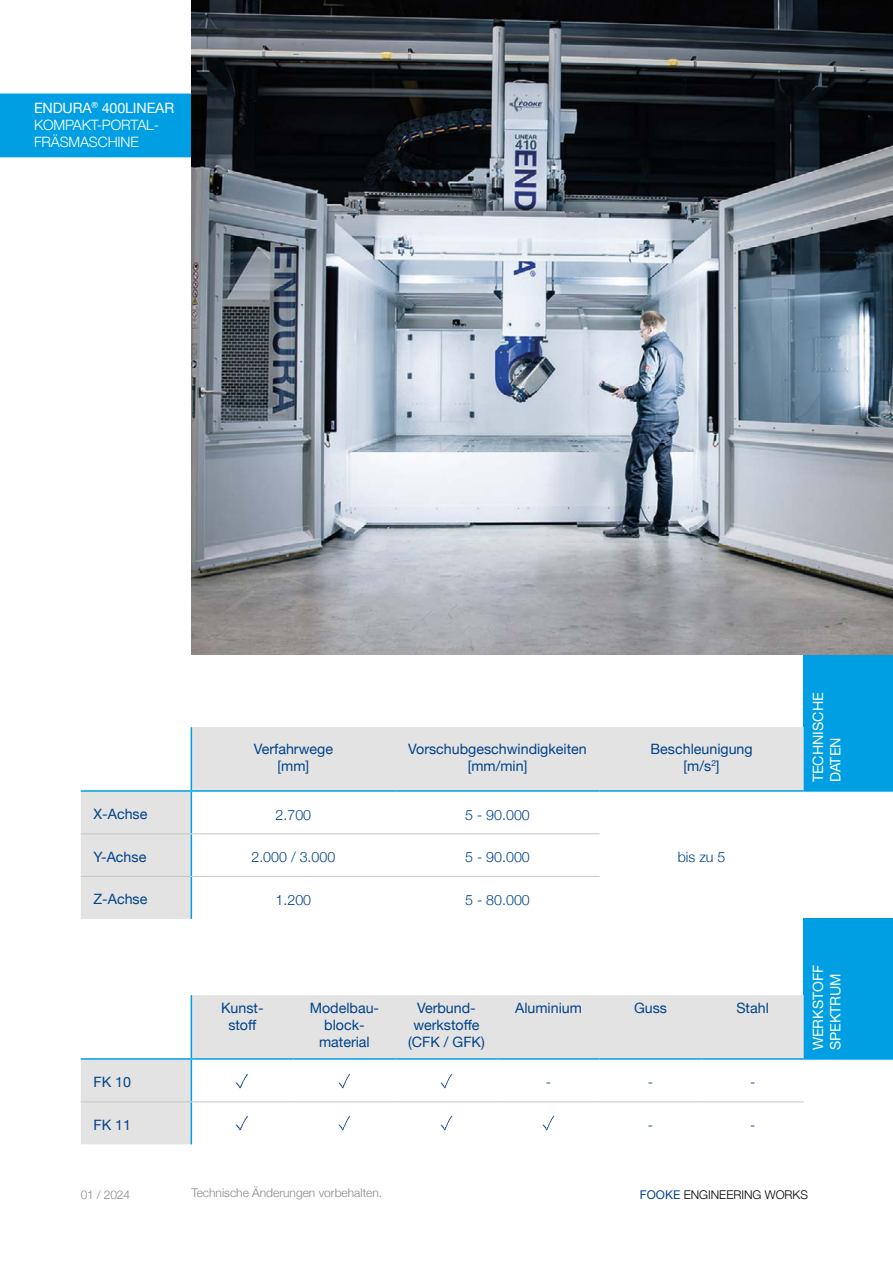
<style>
.page{position:relative;width:893px;height:1263px;background:#fff}
.page>*{position:absolute;margin:0;border:0;box-sizing:border-box;transform-origin:0 0}
.t1{font:14.25px/17.1px "Helvetica Neue";color:#004289;text-align:center}
.t2{font:300 14.25px "Helvetica Neue";color:#004289}
.t3{font:300 14.25px/17.1px "Helvetica Neue";letter-spacing:-.01em;color:#fff}
.t4{font:14.25px/17.1px "Helvetica Neue";color:#fff}
.t5{font:300 12px "Helvetica Neue";color:#878787}
.t6{font:300 12px "Helvetica Neue";color:#000}
.s1{font-weight:400}
.s2{font-weight:400;color:#004289}
</style>
<div class="page">
<div style="left:0;top:94px;width:191px;height:63px;background:#009fe3"></div>
<div style="left:804px;top:918px;width:89px;height:141px;background:#009fe3"></div>
<svg style="left:81px;top:995px;width:723px;height:149px"></svg>
<hr style="left:191px;top:1058px;width:102px;height:2px;background:#009fe3">
<hr style="left:293px;top:1058px;width:102px;height:2px;background:#009fe3">
<hr style="left:395px;top:1058px;width:102px;height:2px;background:#009fe3">
<hr style="left:497px;top:1058px;width:103px;height:2px;background:#009fe3">
<hr style="left:600px;top:1058px;width:102px;height:2px;background:#009fe3">
<hr style="left:702px;top:1058px;width:102px;height:2px;background:#009fe3">
<hr style="left:191px;top:1060px;width:1px;height:41px;background:#009fe3">
<hr style="left:191px;top:1102px;width:1px;height:42px;background:#009fe3">
<hr style="left:81px;top:1101px;width:110px;height:1px;background:#c6c6c6">
<hr style="left:191px;top:1101px;width:102px;height:1px;background:#c6c6c6">
<hr style="left:293px;top:1101px;width:102px;height:1px;background:#c6c6c6">
<hr style="left:395px;top:1101px;width:102px;height:1px;background:#c6c6c6">
<hr style="left:497px;top:1101px;width:103px;height:1px;background:#c6c6c6">
<hr style="left:600px;top:1101px;width:102px;height:1px;background:#c6c6c6">
<hr style="left:702px;top:1101px;width:102px;height:1px;background:#c6c6c6">
<hr style="left:191px;top:995px;width:1px;height:63px;background:#009fe3">
<hr style="left:81px;top:1058px;width:110px;height:2px;background:#009fe3">
<hr style="left:804px;top:1058px;width:89px;height:2px;background:#009fe3">
<img style="left:235px;top:1073px;width:15px;height:15px">
<img style="left:337px;top:1073px;width:15px;height:15px">
<img style="left:439px;top:1073px;width:15px;height:15px">
<img style="left:235px;top:1116px;width:15px;height:15px">
<img style="left:337px;top:1116px;width:15px;height:15px">
<img style="left:439px;top:1116px;width:15px;height:15px">
<img style="left:541px;top:1116px;width:15px;height:15px">
<div style="left:804px;top:655px;width:89px;height:136px;background:#009fe3"></div>
<svg style="left:81px;top:727px;width:723px;height:192px"></svg>
<hr style="left:191px;top:790px;width:204px;height:2px;background:#009fe3">
<hr style="left:395px;top:790px;width:205px;height:2px;background:#009fe3">
<hr style="left:600px;top:790px;width:204px;height:2px;background:#009fe3">
<hr style="left:191px;top:792px;width:1px;height:41px;background:#009fe3">
<hr style="left:191px;top:834px;width:1px;height:42px;background:#009fe3">
<hr style="left:191px;top:877px;width:1px;height:42px;background:#009fe3">
<hr style="left:81px;top:833px;width:110px;height:1px;background:#c6c6c6">
<hr style="left:191px;top:833px;width:204px;height:1px;background:#c6c6c6">
<hr style="left:395px;top:833px;width:205px;height:1px;background:#c6c6c6">
<hr style="left:81px;top:876px;width:110px;height:1px;background:#c6c6c6">
<hr style="left:191px;top:876px;width:204px;height:1px;background:#c6c6c6">
<hr style="left:395px;top:876px;width:205px;height:1px;background:#c6c6c6">
<hr style="left:191px;top:727px;width:1px;height:63px;background:#009fe3">
<hr style="left:81px;top:790px;width:110px;height:2px;background:#009fe3">
<hr style="left:804px;top:790px;width:89px;height:2px;background:#009fe3">
<img style="left:191px;top:0;width:702px;height:655px">
<p class="t3" style="left:34px;top:98px;width:142px"><span class="s1">ENDURA</span><sup>®</sup> <span class="s1">400LINEAR<br></span>KOMPAKT-PORTAL-<br>FRÄSMASCHINE</p>
<p class="t1" style="left:254px;top:741px;width:81px">Verfahrwege [mm]</p>
<p class="t1" style="left:408px;top:741px;width:180px">Vorschubgeschwindigkeiten [mm/min]</p>
<p class="t1" style="left:651px;top:741px;width:104px">Beschleunigung [m/s<sup>2</sup>]</p>
<p class="t1" style="left:94px;top:806px;width:55px">X-Achse</p>
<p class="t2" style="left:276px;top:803px;width:37px">2.700</p>
<p class="t2" style="left:465px;top:803px;width:66px">5 - 90.000</p>
<p class="t1" style="left:94px;top:849px;width:54px">Y-Achse</p>
<p class="t2" style="left:251px;top:845px;width:85px">2.000 / 3.000</p>
<p class="t2" style="left:465px;top:845px;width:66px">5 - 90.000</p>
<p class="t2" style="left:678px;top:845px;width:49px">bis zu 5</p>
<p class="t1" style="left:94px;top:892px;width:55px">Z-Achse</p>
<p class="t2" style="left:276px;top:888px;width:37px">1.200</p>
<p class="t2" style="left:465px;top:888px;width:66px">5 - 80.000</p>
<p class="t1" style="left:221px;top:1000px;width:44px">Kunst&shy;stoff</p>
<p class="t1" style="left:310px;top:1000px;width:71px">Modelbau&shy;block&shy;material</p>
<p class="t1" style="left:408px;top:1000px;width:78px">Verbund&shy;werkstoffe (CFK / GFK)</p>
<p class="t1" style="left:515px;top:1000px;width:68px">Aluminium</p>
<p class="t1" style="left:634px;top:1000px;width:34px">Guss</p>
<p class="t1" style="left:736px;top:1000px;width:34px">Stahl</p>
<p class="t1" style="left:94px;top:1074px;width:39px">FK 10</p>
<p class="t2" style="left:546px;top:1071px;width:7px">-</p>
<p class="t2" style="left:648px;top:1071px;width:7px">-</p>
<p class="t2" style="left:750px;top:1071px;width:7px">-</p>
<p class="t1" style="left:94px;top:1117px;width:39px">FK 11</p>
<p class="t2" style="left:648px;top:1113px;width:7px">-</p>
<p class="t2" style="left:750px;top:1113px;width:7px">-</p>
<p class="t4" style="left:810px;top:782px;width:91px;rotate:-90deg">TECHNISCHE<br>DATEN</p>
<p class="t4" style="left:810px;top:1050px;width:87px;rotate:-90deg">WERKSTOFF<br>SPEKTRUM</p>
<p class="t5" style="left:81px;top:1185px;width:51px">01 / 2024</p>
<p class="t5" style="left:191px;top:1183px;width:192px">Technische Änderungen vorbehalten.</p>
<p class="t6" style="left:640px;top:1185px;width:170px"><span class="s2">FOOKE</span> ENGINEERING WORKS</p>
</div>
